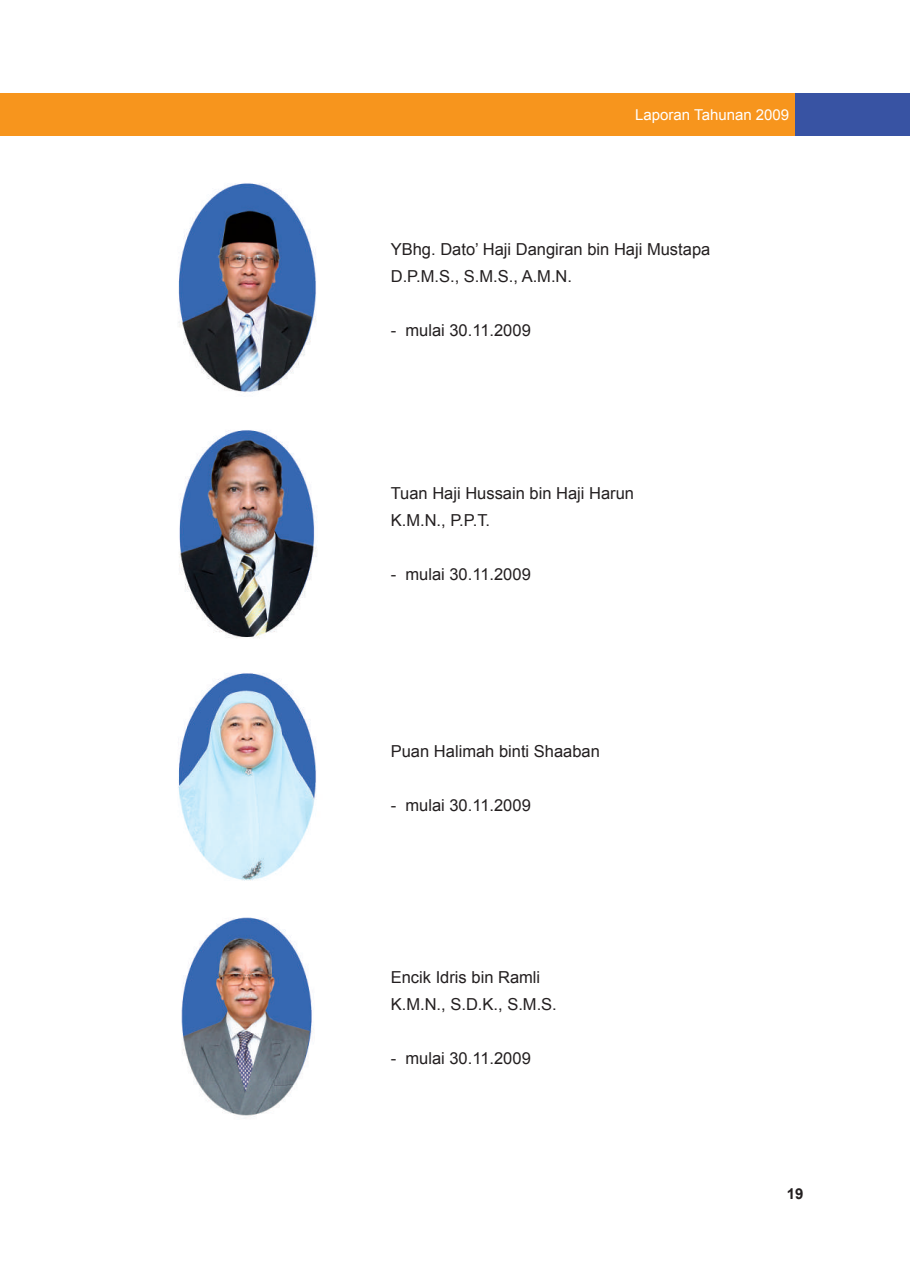
<style>
.page{position:relative;width:910px;height:1280px;background:#fff}
.page>*{position:absolute;margin:0;border:0;box-sizing:border-box;transform-origin:0 0}
.t1{font:16.5px/27px "Arial";color:#231f20}
.t2{font:15px "Arial";color:#fff}
.t3{font:700 15px "Arial";color:#231f20}
</style>
<div class="page">
<div style="left:0;top:93px;width:8px;height:43px;background:#f7951d"></div>
<div style="left:8px;top:93px;width:787px;height:43px;background:#f7951d"></div>
<div style="left:795px;top:93px;width:114px;height:43px;background:#3853a3"></div>
<img style="left:178px;top:183px;width:138px;height:209px">
<img style="left:179px;top:430px;width:138px;height:208px">
<img style="left:178px;top:673px;width:139px;height:208px">
<img style="left:181px;top:917px;width:133px;height:200px">
<p class="t2" style="left:635px;top:106px;width:155px">Laporan Tahunan 2009</p>
<p class="t1" style="left:391px;top:235px;width:321px">YBhg. Dato’ Haji Dangiran bin Haji Mustapa<br>D.P.M.S., S.M.S., A.M.N.</p>
<p class="t1" style="left:391px;top:316px;width:142px">- mulai 30.11.2009</p>
<p class="t1" style="left:391px;top:480px;width:245px">Tuan Haji Hussain bin Haji Harun<br>K.M.N., P.P.T.</p>
<p class="t1" style="left:391px;top:561px;width:142px">- mulai 30.11.2009</p>
<p class="t1" style="left:391px;top:737px;width:211px">Puan Halimah binti Shaaban</p>
<p class="t1" style="left:391px;top:791px;width:142px">- mulai 30.11.2009</p>
<p class="t1" style="left:391px;top:963px;width:168px">Encik Idris bin Ramli<br>K.M.N., S.D.K., S.M.S.</p>
<p class="t1" style="left:391px;top:1044px;width:142px">- mulai 30.11.2009</p>
<p class="t3" style="left:786px;top:1185px;width:18px">19</p>
</div>
